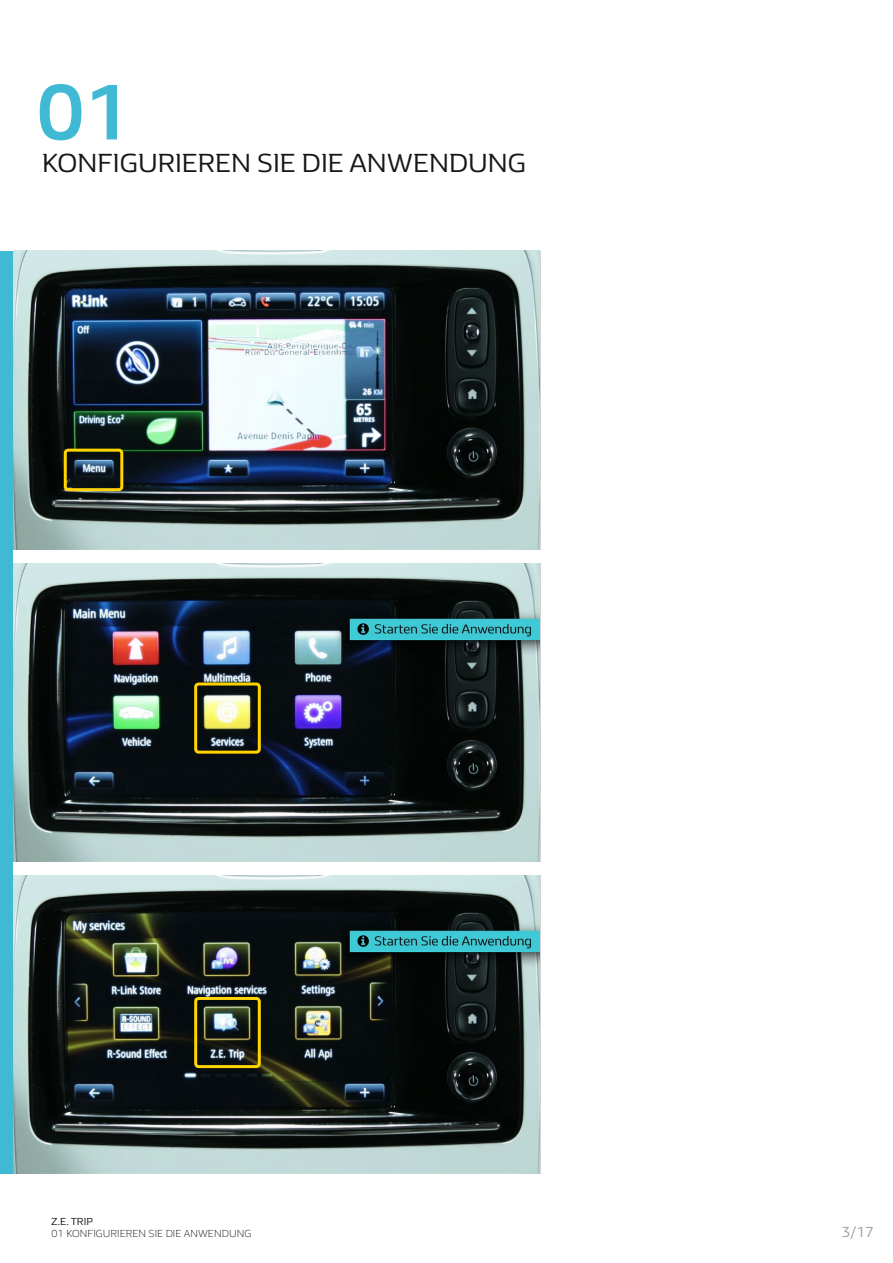
<style>
.page{position:relative;width:893px;height:1263px;background:#fff}
.page>*{position:absolute;margin:0;border:0;box-sizing:border-box;transform-origin:0 0}
.t1{font:700 81px "Renault Life";color:#3fb9d4}
.t2{font:27px "Renault Life";color:#1a171c}
.t3{font:15px "Renault Life";color:#9c9e9f}
.t4{font:300 10.5px "Renault Life";color:#1a171c}
.t5{font:10.5px "Renault Life";color:#1a171c}
</style>
<div class="page">
<img style="left:14px;top:251px;width:526px;height:298px">
<img style="left:14px;top:563px;width:526px;height:298px">
<img style="left:14px;top:875px;width:526px;height:299px">
<div style="left:64px;top:449px;width:59px;height:42px;border:3px solid #ffd400;border-radius:3px"></div>
<div style="left:194px;top:682px;width:67px;height:72px;border:3px solid #ffd400;border-radius:3px"></div>
<div style="left:194px;top:997px;width:67px;height:71px;border:3px solid #ffd400;border-radius:3px"></div>
<div style="left:0;top:251px;width:13px;height:923px;background:#3fb9d4"></div>
<h1 class="t1" style="left:37px;top:58px;width:95px">01</h1>
<h2 class="t2" style="left:42px;top:145px;width:485px">KONFIGURIEREN SIE DIE ANWENDUNG</h2>
<p class="t5" style="left:51px;top:1214px;width:43px">Z.E. TRIP</p>
<p class="t4" style="left:51px;top:1227px;width:201px">01 KONFIGURIEREN SIE DIE ANWENDUNG</p>
<h3 class="t3" style="left:842px;top:1222px;width:33px">3/17</h3>
</div>
